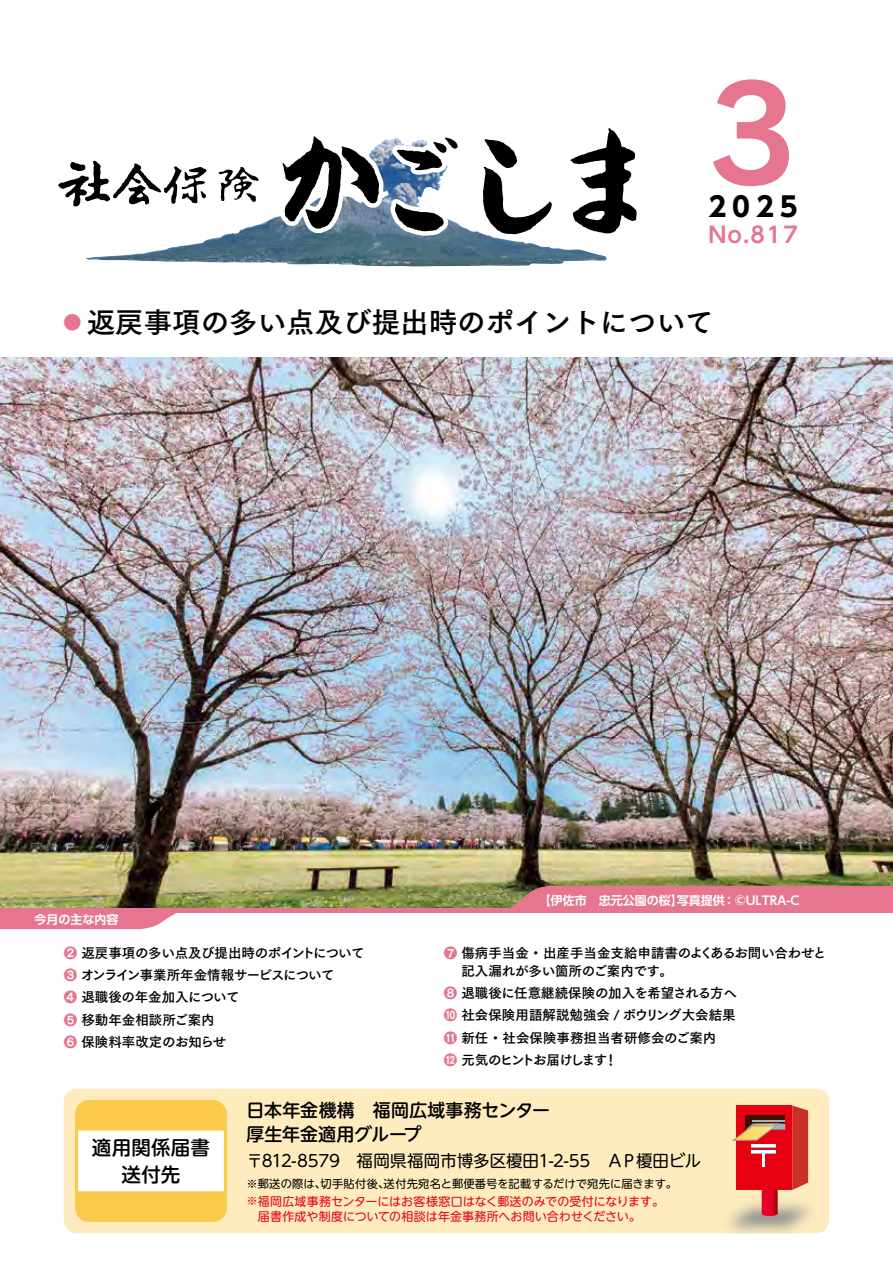
<style>
.page{position:relative;width:893px;height:1263px;background:#fff}
.page>*{position:absolute;margin:0;border:0;box-sizing:border-box;transform-origin:0 0}
.t1{font:130.5px "Rodin Pro B";color:#e67690}
.t2{font:28.5px "Tsuku Go Pro B";color:#000}
.t3{font:700 27px "UD Shin Go Pr 6";color:#000}
.t4{font:700 21.75px "UD Shin Go Pr 6 De";color:#e67690}
.t5{font:500 19.5px/27px "UD Shin M Go Pr 6";letter-spacing:.01em;color:#000;text-align:center}
.t6{font:500 18px/24px "UD Shin M Go Pr 6";letter-spacing:-.005em;color:#000}
.t7{font:16.5px "UD Shin M Go Pr 6";letter-spacing:-.01em;color:#000}
.t8{font:13.5px/22.2px "Tsuku Go Pro B";letter-spacing:-.01em;color:#000}
.t9{font:12px/15.8px "UD Shin M Go Pr 6";letter-spacing:.005em;color:#e60012}
.t10{font:700 12px "UD Shin Go Pr 6 De";color:#fff}
.t11{font:11.25px "UD Shin M Go Pr 6";letter-spacing:.015em;color:#000}
.s1{color:#e67690}
.s2{font-size:11.25px}
</style>
<div class="page">
<img style="left:0;top:357px;width:893px;height:551px">
<svg style="left:58px;top:136px;width:407px;height:131px"></svg>
<svg style="left:473px;top:128px;width:164px;height:138px"></svg>
<hr style="left:0;top:908px;width:893px;height:4px;background:#e67690">
<svg style="left:0;top:912px;width:187px;height:17px;background:#e9869d"></svg>
<div style="left:502px;top:886px;width:391px;height:22px;background:#e67690"></div>
<div style="left:64px;top:1089px;width:765px;height:144px;background:#feebbe;border-radius:13px"></div>
<img style="left:729px;top:1156px;width:100px;height:77px">
<svg style="left:762px;top:1190px;width:16px;height:26px"></svg>
<div style="left:736px;top:1105px;width:56px;height:85px;background:#e60012"></div>
<svg style="left:792px;top:1105px;width:16px;height:85px"></svg>
<div style="left:746px;top:1115px;width:39px;height:15px;background:#3d1100"></div>
<hr style="left:752px;top:1120px;width:33px;height:2px;background:#a6afb5">
<hr style="left:751px;top:1145px;width:25px;height:3px;background:#a6afb5">
<hr style="left:751px;top:1150px;width:25px;height:3px;background:#a6afb5">
<hr style="left:762px;top:1151px;width:3px;height:16px;background:#a6afb5">
<hr style="left:751px;top:1144px;width:24px;height:3px;background:#fff">
<hr style="left:751px;top:1150px;width:24px;height:3px;background:#fff">
<hr style="left:762px;top:1151px;width:3px;height:15px;background:#fff">
<svg style="left:733px;top:1124px;width:52px;height:16px"></svg>
<div style="left:77px;top:1101px;width:148px;height:119px;background:#fbca4a;border-radius:13px"></div>
<div style="left:75px;top:1100px;width:152px;height:122px;border:3px solid #fbca4a;border-radius:13px"></div>
<div style="left:77px;top:1129px;width:148px;height:64px;background:#fff"></div>
<div style="left:75px;top:1127px;width:152px;height:67px;border:3px solid #fbca4a"></div>
<h1 class="t1" style="left:708px;top:47px;width:92px">3</h1>
<h3 class="t3" style="left:708px;top:185px;width:91px">2025</h3>
<h3 class="t4" style="left:708px;top:217px;width:91px">No.817</h3>
<h2 class="t2" style="left:58px;top:298px;width:657px"><span class="s1">◦</span>返戻事項の多い点及び提出時のポイントについて</h2>
<p class="t10" style="left:35px;top:910px;width:85px">今月の主な内容</p>
<p class="t10" style="left:539px;top:891px;width:262px">【伊佐市　忠元公園の桜】写真提供：©ULTRA-C</p>
<p class="t8" style="left:64px;top:940px;width:302px"><span class="s1">❷</span> 返戻事項の多い点及び提出時のポイントについて<br><span class="s1">❸</span> オンライン事業所年金情報サービスについて<br><span class="s1">❹</span> 退職後の年金加入について<br><span class="s1">❺</span> 移動年金相談所ご案内<br><span class="s1">❻</span> 保険料率改定のお知らせ</p>
<p class="t8" style="left:461px;top:942px;width:366px;line-height:18px;text-indent:-18px"><span class="s1">❼</span> 傷病手当金・出産手当金支給申請書のよくあるお問い合わせと記入漏れが多い箇所のご案内です。</p>
<p class="t8" style="left:444px;top:980px;width:294px"><span class="s1">❽</span> 退職後に任意継続保険の加入を希望される方へ<span class="s1">❿</span> 社会保険用語解説勉強会 / ボウリング大会結果<span class="s1">⓫</span> 新任・社会保険事務担当者研修会のご案内<br><span class="s1">⓬</span> 元気のヒントお届けします！</p>
<h3 class="t5" style="left:92px;top:1132px;width:120px">適用関係届書送付先</h3>
<h3 class="t6" style="left:247px;top:1097px;width:305px">日本年金機構　福岡広域事務センター厚生年金適用グループ</h3>
<p class="t7" style="left:247px;top:1147px;width:456px">〒812-8579　福岡県福岡市博多区榎田1-2-55　ＡＰ榎田ビル</p>
<p class="t11" style="left:247px;top:1174px;width:432px">※郵送の際は、切手貼付後、送付先宛名と郵便番号を記載するだけで宛先に届きます。</p>
<p class="t9" style="left:258px;top:1192px;width:408px;text-indent:-11px"><span class="s2">※</span>福岡広域事務センターにはお客様窓口はなく郵送のみでの受付になります。届書作成や制度についての相談は年金事務所へお問い合わせください。</p>
</div>
